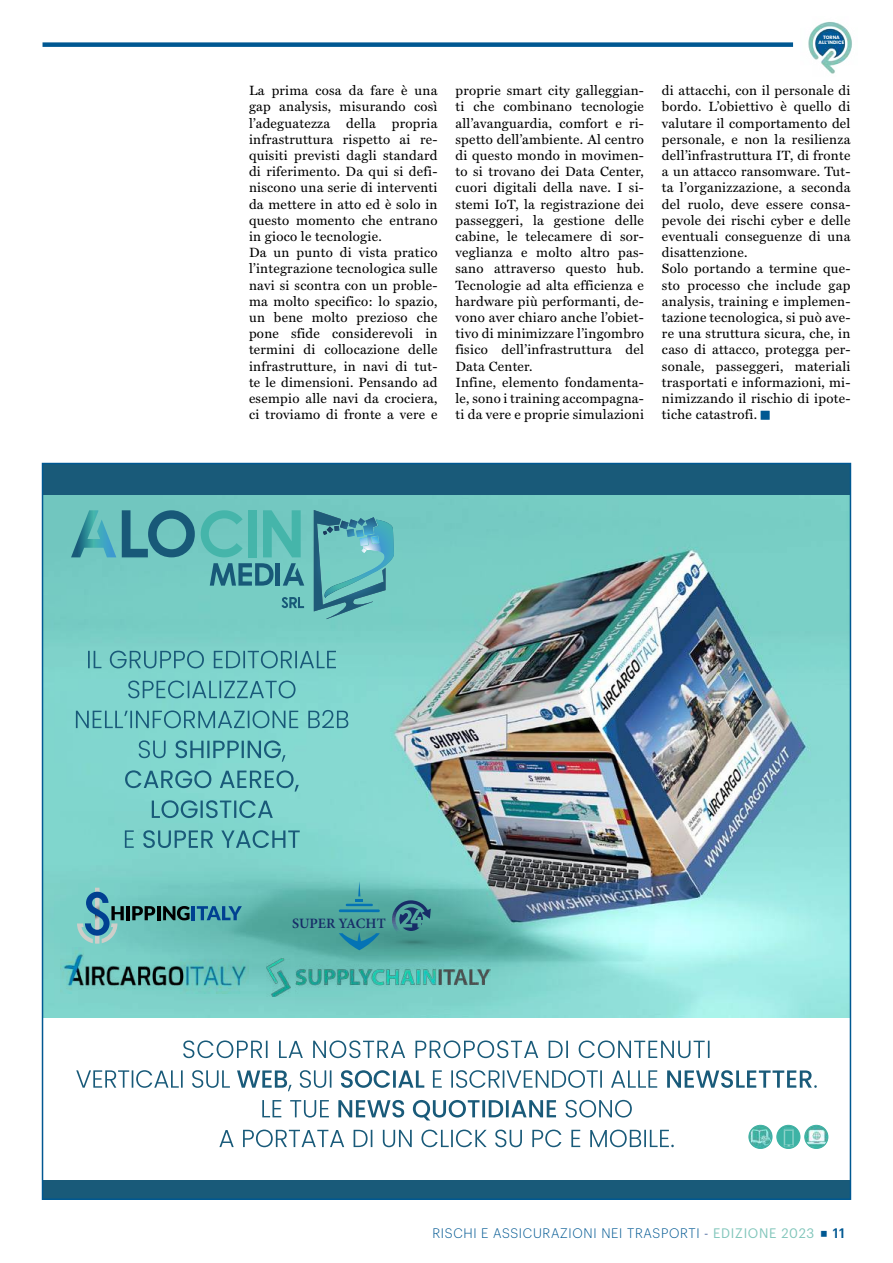
<style>
.page{position:relative;width:893px;height:1263px;background:#fff}
.page>*{position:absolute;margin:0;border:0;box-sizing:border-box;transform-origin:0 0}
.t1{font:600 14.25px "Minion Pro";letter-spacing:-.005em;color:#172c67}
.t2{font:13.5px/16.2px "Miller Text Roman";letter-spacing:.02em;color:#000}
.t3{font:300 13.5px "Graphik";letter-spacing:.055em;color:#005892;scale:.96 1}
.t4{font:500 13.5px "Graphik";color:#005892}
.t5{font:700 4.8px/5.7px "Poppins";color:#fff;text-align:center}
.s1{font-weight:400;color:#6982af}
.s2{font-weight:400;color:#82c6bb}
</style>
<div class="page">
<img style="left:45px;top:495px;width:803px;height:522px">
<svg style="left:219px;top:1129px;width:455px;height:18px"></svg>
<svg style="left:262px;top:1100px;width:370px;height:20px"></svg>
<svg style="left:76px;top:1070px;width:741px;height:21px"></svg>
<svg style="left:183px;top:1040px;width:527px;height:18px"></svg>
<div style="left:43px;top:1180px;width:807px;height:19px;background:#195a79"></div>
<div style="left:43px;top:463px;width:807px;height:32px;background:#195a79"></div>
<img style="left:749px;top:1125px;width:23px;height:23px;border-radius:12px">
<div style="left:748px;top:1125px;width:24px;height:24px;border:1px solid #40b4a6;border-radius:50%"></div>
<img style="left:777px;top:1125px;width:23px;height:23px;border-radius:12px">
<div style="left:776px;top:1125px;width:24px;height:24px;border:1px solid #40b4a6;border-radius:50%"></div>
<img style="left:805px;top:1125px;width:23px;height:23px;border-radius:12px">
<div style="left:804px;top:1125px;width:24px;height:24px;border:1px solid #40b4a6;border-radius:50%"></div>
<svg style="left:314px;top:510px;width:80px;height:109px"></svg>
<svg style="left:71px;top:510px;width:45px;height:47px"></svg>
<svg style="left:122px;top:510px;width:73px;height:47px"></svg>
<svg style="left:201px;top:510px;width:42px;height:47px"></svg>
<div style="left:248px;top:510px;width:9px;height:47px;background:#45b5aa"></div>
<svg style="left:263px;top:510px;width:38px;height:47px"></svg>
<svg style="left:210px;top:563px;width:64px;height:23px"></svg>
<hr style="left:276px;top:563px;width:4px;height:23px;background:#185978">
<svg style="left:283px;top:563px;width:21px;height:23px"></svg>
<svg style="left:281px;top:597px;width:23px;height:11px"></svg>
<svg style="left:125px;top:830px;width:175px;height:18px"></svg>
<svg style="left:152px;top:800px;width:121px;height:18px"></svg>
<svg style="left:125px;top:770px;width:174px;height:21px"></svg>
<svg style="left:139px;top:740px;width:146px;height:22px"></svg>
<svg style="left:76px;top:710px;width:272px;height:18px"></svg>
<svg style="left:128px;top:680px;width:168px;height:18px"></svg>
<svg style="left:88px;top:651px;width:248px;height:17px"></svg>
<img style="left:60px;top:947px;width:189px;height:46px">
<img style="left:295px;top:952px;width:195px;height:53px">
<img style="left:266px;top:957px;width:24px;height:39px">
<svg style="left:339px;top:881px;width:97px;height:69px"></svg>
<svg style="left:77px;top:888px;width:47px;height:56px"></svg>
<hr style="left:126px;top:906px;width:4px;height:14px;background:#000">
<svg style="left:132px;top:906px;width:23px;height:14px"></svg>
<hr style="left:157px;top:906px;width:4px;height:14px;background:#000">
<svg style="left:163px;top:906px;width:27px;height:14px"></svg>
<hr style="left:192px;top:906px;width:3px;height:14px;background:#004091">
<svg style="left:197px;top:906px;width:45px;height:14px"></svg>
<img style="left:808px;top:22px;width:44px;height:52px">
<div style="left:43px;top:42px;width:750px;height:5px;background:#005892"></div>
<p class="t5" style="left:819px;top:34px;width:27px">TORNA<br>ALL’INDICE</p>
<p class="t2" style="left:249px;top:82px;width:190px">La prima cosa da fare è una gap analysis, misurando così l’adeguatezza della propria infrastruttura rispetto ai re&shy;quisiti previsti dagli standard di riferimento. Da qui si defi&shy;niscono una serie di interventi da mettere in atto ed è solo in questo momento che entrano in gioco le tecnologie.<br>Da un punto di vista pratico l’integrazione tecnologica sulle navi si scontra con un proble&shy;ma molto specifico: lo spazio, un bene molto prezioso che pone sfide considerevoli in termini di collocazione delle infrastrutture, in navi di tut&shy;te le dimensioni. Pensando ad esempio alle navi da crociera, ci troviamo di fronte a vere e</p>
<p class="t2" style="left:455px;top:82px;width:190px">proprie smart city galleggian&shy;ti che combinano tecnologie all’avanguardia, comfort e ri&shy;spetto dell’ambiente. Al centro di questo mondo in movimen&shy;to si trovano dei Data Center, cuori digitali della nave. I si&shy;stemi IoT, la registrazione dei passeggeri, la gestione delle cabine, le telecamere di sor&shy;veglianza e molto altro pas&shy;sano attraverso questo hub.<br>Tecnologie ad alta efficienza e hardware più performanti, de&shy;vono aver chiaro anche l’obiet&shy;tivo di minimizzare l’ingombro fisico dell’infrastruttura del<br>Data Center.<br>Infine, elemento fondamenta&shy;le, sono i training accompagna&shy;ti da vere e proprie simulazioni</p>
<p class="t2" style="left:662px;top:82px;width:190px">di attacchi, con il personale di bordo. L’obiettivo è quello di valutare il comportamento del personale, e non la resilienza dell’infrastruttura IT, di fronte a un attacco ransomware. Tut&shy;ta l’organizzazione, a seconda del ruolo, deve essere consa&shy;pevole dei rischi cyber e delle eventuali conseguenze di una disattenzione.<br>Solo portando a termine que&shy;sto processo che include gap analysis, training e implemen&shy;tazione tecnologica, si può ave&shy;re una struttura sicura, che, in caso di attacco, protegga per&shy;sonale, passeggeri, materiali trasportati e informazioni, mi&shy;nimizzando il rischio di ipote&shy;tiche catastrofi.</p>
<p class="t1" style="left:292px;top:913px;width:95px">SUPER YACHT</p>
<p class="t3" style="left:432px;top:1224px;width:399px">RISCHI E ASSICURAZIONI NEI TRASPORTI <span class="s1">-</span> <span class="s2">EDIZIONE 2023</span></p>
<p class="t4" style="left:833px;top:1223px;width:13px">11</p>
</div>
